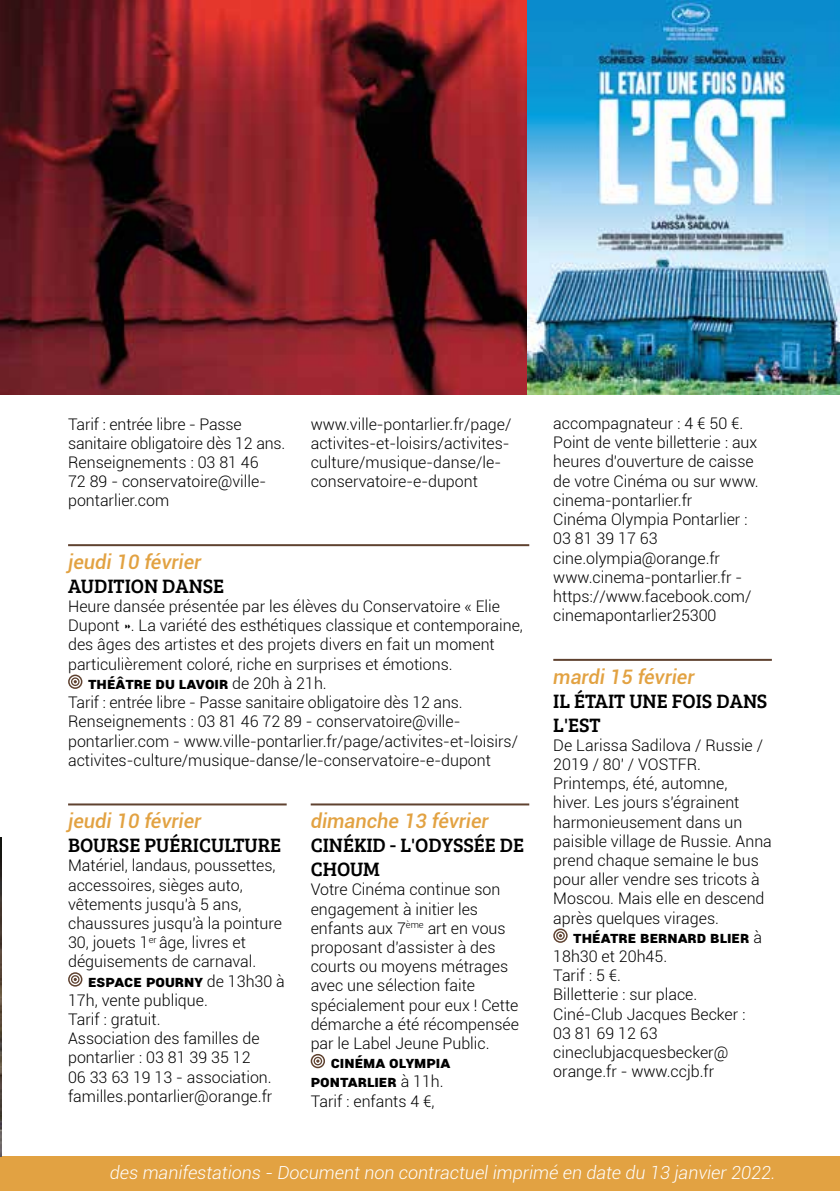
<style>
.page{position:relative;width:840px;height:1191px;background:#fff}
.page>*{position:absolute;margin:0;border:0;box-sizing:border-box;transform-origin:0 0}
.t1{font:20px/24px "Bree Serif";color:#000}
.t2{font:italic 500 20px "Roboto";color:#e2a242}
.t3{font:italic 300 18px "Roboto";color:#fff}
.t4{font:300 16px/19.2px "Roboto";color:#000}
.t5{font:900 16px/19.2px "Roboto";color:#000}
.s1{font-weight:300}
.s2{font-weight:900}
</style>
<div class="page">
<hr style="left:68px;top:544px;width:461px;height:2px;background:#5f4230">
<svg style="left:68px;top:674px;width:14px;height:15px"></svg>
<div style="left:70px;top:676px;width:11px;height:11px;border:1px solid #fff;border-radius:50%"></div>
<svg style="left:72px;top:679px;width:6px;height:5px"></svg>
<hr style="left:68px;top:803px;width:218px;height:2px;background:#5f4230">
<svg style="left:68px;top:972px;width:14px;height:14px"></svg>
<div style="left:70px;top:973px;width:11px;height:12px;border:1px solid #fff;border-radius:50%"></div>
<svg style="left:72px;top:976px;width:6px;height:6px"></svg>
<hr style="left:310px;top:803px;width:219px;height:2px;background:#5f4230">
<svg style="left:310px;top:1054px;width:15px;height:14px"></svg>
<div style="left:312px;top:1055px;width:11px;height:11px;border:1px solid #fff;border-radius:50%"></div>
<svg style="left:315px;top:1058px;width:5px;height:6px"></svg>
<hr style="left:553px;top:659px;width:218px;height:2px;background:#5f4230">
<svg style="left:553px;top:928px;width:14px;height:15px"></svg>
<div style="left:554px;top:930px;width:11px;height:11px;border:1px solid #fff;border-radius:50%"></div>
<svg style="left:557px;top:932px;width:6px;height:6px"></svg>
<div style="left:0;top:1157px;width:839px;height:34px;background:#e2a242"></div>
<img style="left:0;top:0;width:529px;height:395px">
<img style="left:0;top:837px;width:1px;height:320px">
<img style="left:527px;top:0;width:312px;height:394px">
<p class="t4" style="left:68px;top:414px;width:219px">Tarif : entrée libre - Passe sanitaire obligatoire dès 12 ans.<br>Renseignements : 03 81 46<br>72 89 - conservatoire@ville&shy;pontarlier.com</p>
<p class="t4" style="left:310px;top:414px;width:202px">www.ville-pontarlier.fr/page/ activites-et-loisirs/activites&shy;culture/musique-danse/le&shy;conservatoire-e-dupont</p>
<p class="t2" style="left:68px;top:547px;width:134px">jeudi 10 février</p>
<p class="t1" style="left:68px;top:573px;width:157px">AUDITION DANSE</p>
<p class="t4" style="left:68px;top:596px;width:433px">Heure dansée présentée par les élèves du Conservatoire « Elie</p>
<p class="t4" style="left:68px;top:615px;width:456px">Dupont ». La variété des esthétiques classique et contemporaine,</p>
<p class="t4" style="left:68px;top:634px;width:428px">des âges des artistes et des projets divers en fait un moment</p>
<p class="t4" style="left:68px;top:654px;width:386px">particulièrement coloré, riche en surprises et émotions.</p>
<p class="t5" style="left:88px;top:673px;width:240px">Théâtre du Lavoir <span class="s1">de 20h à 21h.</span></p>
<p class="t4" style="left:68px;top:692px;width:396px">Tarif : entrée libre - Passe sanitaire obligatoire dès 12 ans.</p>
<p class="t4" style="left:68px;top:711px;width:394px">Renseignements : 03 81 46 72 89 - conservatoire@ville-</p>
<p class="t4" style="left:68px;top:730px;width:451px">pontarlier.com - www.ville-pontarlier.fr/page/activites-et-loisirs/</p>
<p class="t4" style="left:68px;top:750px;width:424px">activites-culture/musique-danse/le-conservatoire-e-dupont</p>
<p class="t2" style="left:68px;top:807px;width:134px">jeudi 10 février</p>
<p class="t1" style="left:68px;top:832px;width:214px">BOURSE PUÉRICULTURE</p>
<p class="t4" style="left:68px;top:855px;width:215px">Matériel, landaus, poussettes, accessoires, sièges auto, vêtements jusqu'à 5 ans, chaussures jusqu'à la pointure<br>30, jouets 1<sup>er</sup> âge, livres et déguisements de carnaval.</p>
<p class="t4" style="left:68px;top:970px;width:218px;text-indent:20px"><span class="s2">espace pourny</span> de 13h30 à<br>17h, vente publique.<br>Tarif : gratuit.<br>Association des familles de pontarlier : 03 81 39 35 12<br>06 33 63 19 13 - association. familles.pontarlier@orange.fr</p>
<p class="t2" style="left:310px;top:807px;width:179px">dimanche 13 février</p>
<p class="t1" style="left:310px;top:832px;width:215px">CINÉKID - L'ODYSSÉE DE<br>CHOUM</p>
<p class="t4" style="left:310px;top:879px;width:210px">Votre Cinéma continue son engagement à initier les enfants aux 7<sup>ème</sup> art en vous proposant d'assister à des courts ou moyens métrages avec une sélection faite spécialement pour eux ! Cette démarche a été récompensée par le Label Jeune Public.</p>
<p class="t5" style="left:310px;top:1052px;width:141px;text-indent:20px">Cinéma Olympia<br>Pontarlier <span class="s1">à 11h.<br>Tarif : enfants 4 €,</span></p>
<p class="t4" style="left:553px;top:413px;width:207px">accompagnateur : 4 € 50 €.<br>Point de vente billetterie : aux heures d'ouverture de caisse de votre Cinéma ou sur www. cinema-pontarlier.fr<br>Cinéma Olympia Pontarlier :<br>03 81 39 17 63 cine.olympia@orange.fr www.cinema-pontarlier.fr - https://www.facebook.com/ cinemapontarlier25300</p>
<p class="t2" style="left:553px;top:662px;width:143px">mardi 15 février</p>
<p class="t1" style="left:553px;top:687px;width:215px">IL ÉTAIT UNE FOIS DANS<br>L'EST</p>
<p class="t4" style="left:553px;top:735px;width:220px">De Larissa Sadilova / Russie /<br>2019 / 80' / VOSTFR.<br>Printemps, été, automne,<br>hiver. Les jours s'égrainent harmonieusement dans un paisible village de Russie. Anna prend chaque semaine le bus pour aller vendre ses tricots à<br>Moscou. Mais elle en descend après quelques virages.</p>
<p class="t4" style="left:553px;top:927px;width:210px;text-indent:20px"><span class="s2">théatre Bernard Blier</span> à<br>18h30 et 20h45.<br>Tarif : 5 €.<br>Billetterie : sur place.<br>Ciné-Club Jacques Becker :<br>03 81 69 12 63 cineclubjacquesbecker@ orange.fr - www.ccjb.fr</p>
<p class="t3" style="left:110px;top:1160px;width:666px">des manifestations - Document non contractuel imprimé en date du 13 janvier 2022.</p>
</div>
